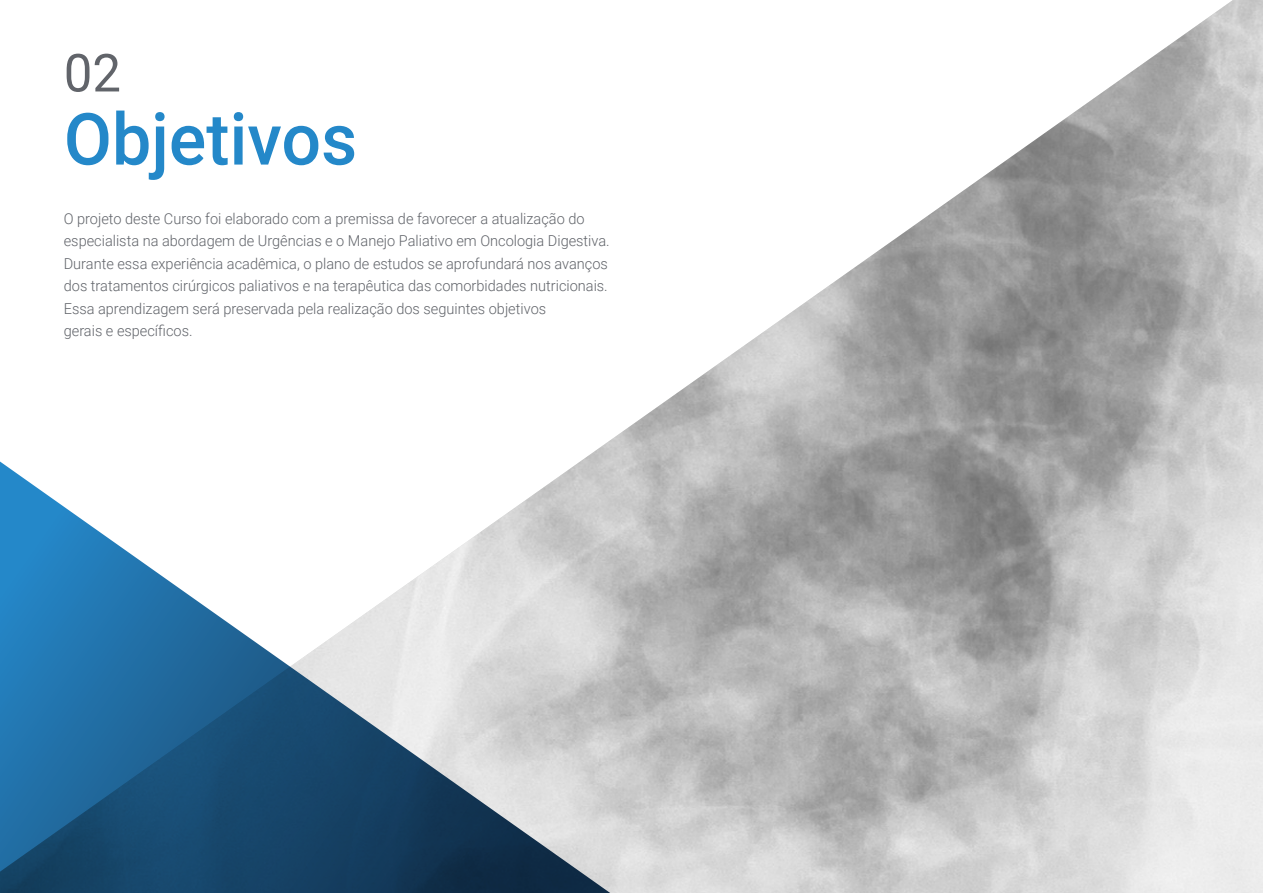
<style>
.page{position:relative;width:1263px;height:893px;background:#fff}
.page>*{position:absolute;margin:0;border:0;box-sizing:border-box;transform-origin:0 0}
.t1{font:500 72px "Roboto";color:#2488c9}
.t2{font:52.5px "Roboto";color:#61646a}
.t3{font:300 15px/22.5px "Roboto";color:#61646a}
</style>
<div class="page">
<svg style="left:0;top:446px;width:640px;height:447px"></svg>
<h2 class="t2" style="left:64px;top:36px;width:59px">02</h2>
<h1 class="t1" style="left:64px;top:89px;width:295px">Objetivos</h1>
<p class="t3" style="left:64px;top:207px;width:547px">O projeto deste Curso foi elaborado com a premissa de favorecer a atualização do especialista na abordagem de Urgências e o Manejo Paliativo em Oncologia Digestiva.<br>Durante essa experiência acadêmica, o plano de estudos se aprofundará nos avanços dos tratamentos cirúrgicos paliativos e na terapêutica das comorbidades nutricionais.<br>Essa aprendizagem será preservada pela realização dos seguintes objetivos<br>gerais e específicos.</p>
</div>
